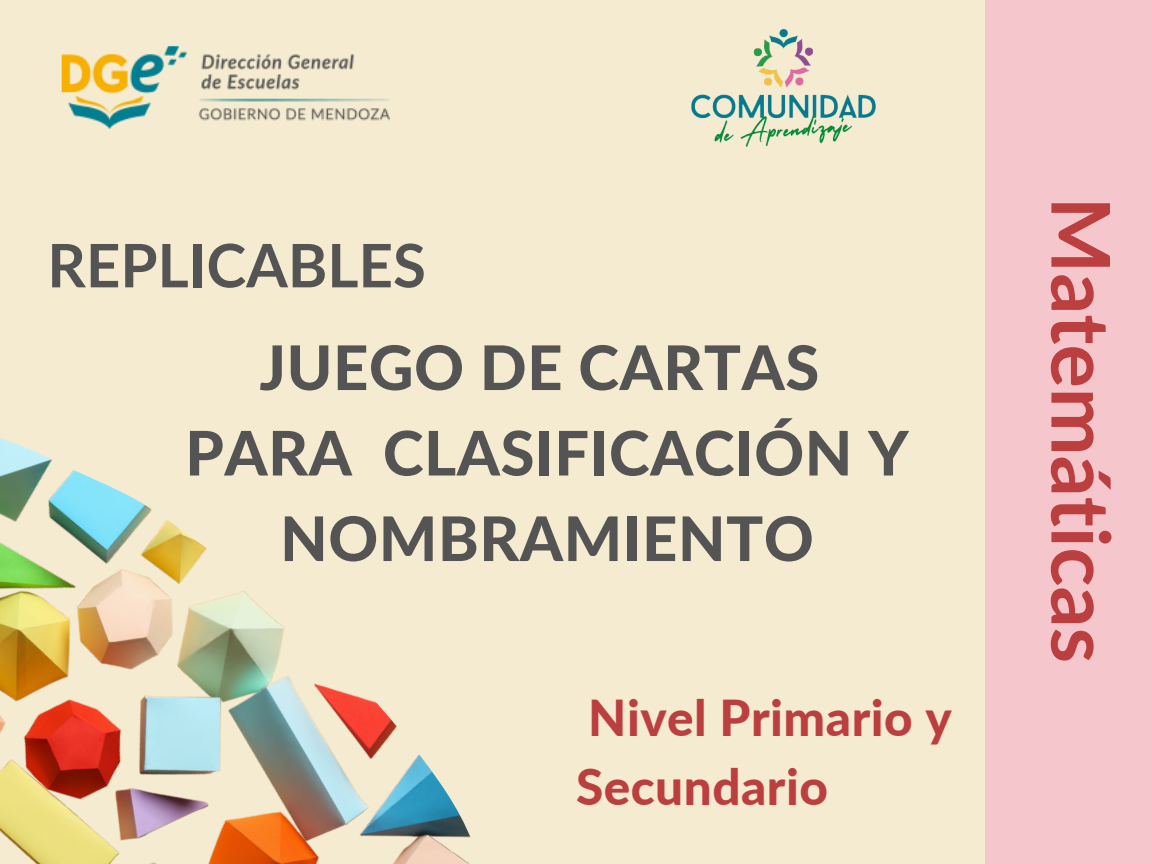
<style>
.page{position:relative;width:1152px;height:864px;background:#f4ebd0}
.page>*{position:absolute;margin:0;border:0;box-sizing:border-box;transform-origin:0 0}
.t1{font:700 81px "Lato";color:#bc3f3f}
.t2{font:800 61.5px/85.5px "Lato";letter-spacing:.01em;color:#545454;text-align:center}
.t3{font:700 60px "Lato";color:#545454}
.t4{font:800 49.5px/68.7px "Lato";letter-spacing:.01em;color:#bc3f3f}
</style>
<div class="page">
<div style="left:985px;top:0;width:167px;height:864px;background:#f6c6cd"></div>
<img style="left:691px;top:28px;width:185px;height:120px">
<img style="left:61px;top:46px;width:329px;height:83px">
<img style="left:0;top:438px;width:471px;height:426px">
<p class="t3" style="left:47px;top:228px;width:380px">REPLICABLES</p>
<p class="t2" style="left:259px;top:323px;width:561px">JUEGO DE CARTAS</p>
<p class="t2" style="left:185px;top:409px;width:725px">PARA CLASIFICACIÓN Y<br>NOMBRAMIENTO</p>
<p class="t4" style="left:576px;top:683px;width:377px">Nivel Primario y<br>Secundario</p>
<p class="t1" style="left:1131px;top:197px;width:468px;rotate:90deg">Matemáticas</p>
</div>
